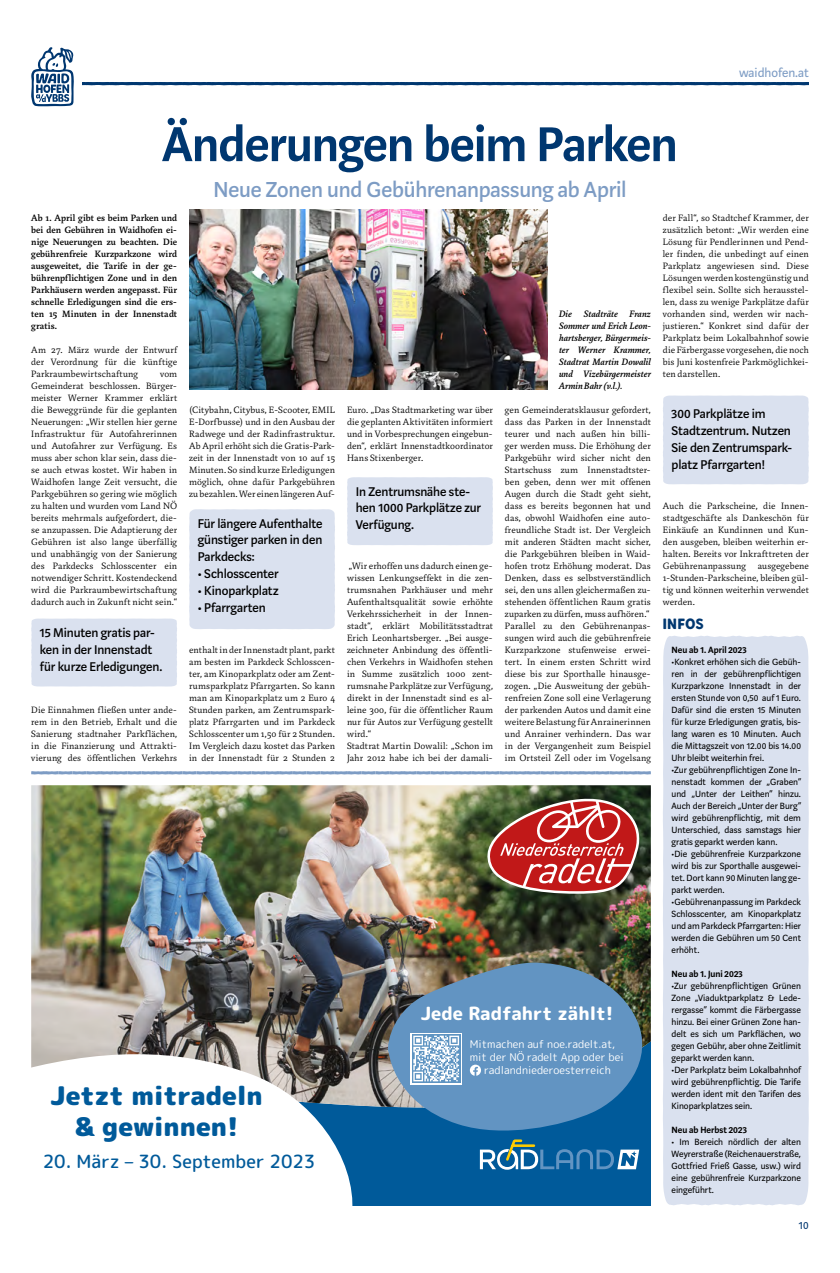
<style>
.page{position:relative;width:840px;height:1273px;background:#fff}
.page>*{position:absolute;margin:0;border:0;box-sizing:border-box;transform-origin:0 0}
.t1{font:600 54px "Marat Sans";letter-spacing:-.01em;color:#003770}
.t2{font:900 25.7px/30.8px "Rounded Mplus 1 c";color:#005a9a;text-align:center}
.t3{font:500 24px "Marat Sans";letter-spacing:-.005em;color:#7d9cc4}
.t4{font:500 18.2px "Rounded Mplus 1 c";color:#005a9a}
.t5{font:800 18.2px "Rounded Mplus 1 c";color:#fff}
.t6{font:16px "Andri";color:#003770}
.t7{font:500 14px/16.8px "Marat Sans";letter-spacing:-.005em;color:#000}
.t8{font:14px "Marat Sans";color:#7d9cc4}
.t9{font:12px "Marat Sans";color:#003770}
.t10{font:10.7px "Rounded Mplus 1 c";color:#fff}
.t11{font:300 10px/12px "Marat";letter-spacing:.01em;color:#000;text-align:justify}
.t12{font:10px/12px "Marat Sans";color:#000;text-align:justify}
.t13{font:500 10px/12px "Marat";letter-spacing:.005em;color:#000;text-align:justify}
.t14{font:italic 500 10px/12px "Marat";letter-spacing:.01em;color:#000;text-align:justify}
.t15{font:600 10px "Marat Sans";letter-spacing:.005em;color:#000}
</style>
<div class="page">
<svg style="left:82px;top:82px;width:726px;height:3px;background:#033971"></svg>
<img style="left:189px;top:209px;width:358px;height:180px">
<svg style="left:31px;top:771px;width:619px;height:3px;background:#8ca8cb"></svg>
<svg style="left:31px;top:47px;width:43px;height:59px"></svg>
<div style="left:31px;top:1003px;width:619px;height:202px;background:#005a9a"></div>
<img style="left:31px;top:785px;width:619px;height:322px">
<svg style="left:31px;top:1044px;width:325px;height:161px;background:#e4e5e6"></svg>
<svg style="left:486px;top:797px;width:154px;height:97px;background:#ad544d"></svg>
<svg style="left:388px;top:961px;width:262px;height:170px;background:#5986ab"></svg>
<svg style="left:469px;top:1064px;width:12px;height:12px"></svg>
<svg style="left:410px;top:1033px;width:51px;height:51px"></svg>
<svg style="left:411px;top:1034px;width:49px;height:49px"></svg>
<svg style="left:413px;top:1035px;width:46px;height:46px;background:#acc8df"></svg>
<svg style="left:479px;top:1139px;width:160px;height:31px"></svg>
<div style="left:663px;top:636px;width:145px;height:569px;background:#dae1ef"></div>
<div style="left:189px;top:509px;width:146px;height:120px;background:#dae1ef"></div>
<div style="left:663px;top:395px;width:145px;height:89px;background:#dae1ef"></div>
<div style="left:347px;top:477px;width:145px;height:68px;background:#dae1ef"></div>
<div style="left:31px;top:618px;width:146px;height:68px;background:#dae1ef"></div>
<h3 class="t8" style="left:738px;top:65px;width:71px">waidhofen.at</h3>
<h1 class="t1" style="left:162px;top:116px;width:516px">Änderungen beim Parken</h1>
<h3 class="t3" style="left:213px;top:177px;width:414px">Neue Zonen und Gebührenanpassung ab April</h3>
<p class="t13" style="left:31px;top:212px;width:147px">Ab 1. April gibt es beim Parken und bei den Gebühren in Waidhofen ei&shy;nige Neuerungen zu beachten. Die gebührenfreie Kurzparkzone wird ausgeweitet, die Tarife in der ge&shy;bührenpflichtigen Zone und in den Parkhäusern werden angepasst. Für schnelle Erledigungen sind die ers&shy;ten 15 Minuten in der Innenstadt gratis.</p>
<p class="t11" style="left:31px;top:344px;width:147px">Am 27. März wurde der Entwurf der Verordnung für die künftige Parkraumbewirtschaftung</p>
<p class="t11" style="left:662px;top:212px;width:147px">der Fall“, so Stadtchef Krammer, der zusätzlich betont: „Wir werden eine Lösung für Pendlerinnen und Pend&shy;ler finden, die unbedingt auf einen Parkplatz angewiesen sind. Diese Lösungen werden kostengünstig und flexibel sein. Sollte sich herausstel&shy;len, dass zu wenige Parkplätze dafür vorhanden sind, werden wir nach&shy;justieren.“ Konkret sind dafür der Parkplatz beim Lokalbahnhof sowie die Färbergasse vorgesehen, die noch bis Juni kostenfreie Parkmöglichkei&shy;ten darstellen.</p>
<p class="t14" style="left:558px;top:308px;width:93px">Die Stadträte Franz Sommer und Erich Leon&shy;hartsberger, Bürgermeis&shy;ter Werner Krammer, Stadtrat Martin Dowalil und Vizebürgermeister Armin Bahr (v.l.).</p>
<p class="t11" style="left:31px;top:368px;width:147px;text-indent:129px">vom Gemeinderat beschlossen. Bürger&shy;meister Werner Krammer erklärt die Beweggründe für die geplanten Neuerungen: „Wir stellen hier gerne Infrastruktur für Autofahrerinnen und Autofahrer zur Verfügung. Es muss aber schon klar sein, dass die&shy;se auch etwas kostet. Wir haben in Waidhofen lange Zeit versucht, die Parkgebühren so gering wie möglich zu halten und wurden vom Land NÖ bereits mehrmals aufgefordert, die&shy;se anzupassen. Die Adaptierung der Gebühren ist also lange überfällig und unabhängig von der Sanierung des Parkdecks Schlosscenter ein notwendiger Schritt. Kostendeckend wird die Parkraumbewirtschaftung dadurch auch in Zukunft nicht sein.“</p>
<p class="t11" style="left:189px;top:404px;width:147px">(Citybahn, Citybus, E-Scooter, EMIL E-Dorfbusse) und in den Ausbau der Radwege und der Radinfrastruktur.<br>Ab April erhöht sich die Gratis-Park&shy;zeit in der Innenstadt von 10 auf 15<br>Minuten. So sind kurze Erledigungen möglich, ohne dafür Parkgebühren zu bezahlen. Wer einen längeren Auf-</p>
<p class="t11" style="left:504px;top:404px;width:147px;text-align:left">gen Gemeinderatsklausur gefordert, dass das Parken in der Innenstadt teurer und nach außen hin billi&shy;ger werden muss. Die Erhöhung der Parkgebühr wird sicher nicht den Startschuss zum Innenstadtster&shy;ben geben, denn wer mit offenen Augen durch die Stadt geht sieht, dass es bereits begonnen hat und das, obwohl Waidhofen eine auto&shy;freundliche Stadt ist. Der Vergleich mit anderen Städten macht sicher, die Parkgebühren bleiben in Waid&shy;hofen trotz Erhöhung moderat. Das Denken, dass es selbstverständlich sei, den uns allen gleichermaßen zu&shy;stehenden öffentlichen Raum gratis zuparken zu dürfen, muss aufhören.“ Parallel zu den Gebührenanpas&shy;sungen wird auch die gebührenfreie Kurzparkzone stufenweise erwei&shy;tert. In einem ersten Schritt wird diese bis zur Sporthalle hinausge&shy;zogen. „Die Ausweitung der gebüh&shy;renfreien Zone soll eine Verlagerung der parkenden Autos und damit eine weitere Belastung für Anrainerinnen und Anrainer verhindern. Das war in der Vergangenheit zum Beispiel im Ortsteil Zell oder im Vogelsang</p>
<p class="t11" style="left:347px;top:404px;width:147px">Euro. „Das Stadtmarketing war über die geplanten Aktivitäten informiert und in Vorbesprechungen eingebun&shy;den“, erklärt Innenstadtkoordinator Hans Stixenberger.</p>
<h3 class="t7" style="left:671px;top:406px;width:122px">300 Parkplätze im<br>Stadtzentrum. Nutzen<br>Sie den Zentrumspark&shy;platz Pfarrgarten!</h3>
<h3 class="t7" style="left:355px;top:483px;width:127px">In Zentrumsnähe ste&shy;hen 1000 Parkplätze zur<br>Verfügung.</h3>
<p class="t11" style="left:662px;top:500px;width:147px">Auch die Parkscheine, die Innen&shy;stadtgeschäfte als Dankeschön für Einkäufe an Kundinnen und Kun&shy;den ausgeben, bleiben weiterhin er&shy;halten. Bereits vor Inkrafttreten der Gebührenanpassung ausgegebene 1-Stunden-Parkscheine, bleiben gül&shy;tig und können weiterhin verwendet werden.</p>
<h3 class="t7" style="left:198px;top:515px;width:126px;text-align:justify">Für längere Aufenthalte günstiger parken in den Parkdecks:</h3>
<h3 class="t7" style="left:198px;top:565px;width:82px">• Schlosscenter</h3>
<h3 class="t7" style="left:198px;top:582px;width:82px">• Kinoparkplatz</h3>
<h3 class="t7" style="left:198px;top:599px;width:69px">• Pfarrgarten</h3>
<p class="t11" style="left:347px;top:560px;width:147px;text-align:left">„Wir erhoffen uns dadurch einen ge&shy;wissen Lenkungseffekt in die zen&shy;trumsnahen Parkhäuser und mehr Aufenthaltsqualität sowie erhöhte Verkehrssicherheit in der Innen&shy;stadt“, erklärt Mobilitätsstadtrat Erich Leonhartsberger. „Bei ausge&shy;zeichneter Anbindung des öffentli&shy;chen Verkehrs in Waidhofen stehen in Summe zusätzlich 1000 zent&shy;rumsnahe Parkplätze zur Verfügung, direkt in der Innenstadt sind es al&shy;leine 300, für die öffentlicher Raum nur für Autos zur Verfügung gestellt wird.“<br>Stadtrat Martin Dowalil: „Schon im Jahr 2012 habe ich bei der damali-</p>
<h3 class="t6" style="left:662px;top:616px;width:42px">INFOS</h3>
<p class="t15" style="left:671px;top:645px;width:76px">Neu ab 1. April 2023</p>
<p class="t12" style="left:671px;top:656px;width:131px">•Konkret erhöhen sich die Gebüh&shy;ren in der gebührenpflichtigen Kurzparkzone Innenstadt in der ersten Stunde von 0,50 auf 1 Euro.<br>Dafür sind die ersten 15 Minuten für kurze Erledigungen gratis, bis&shy;lang waren es 10 Minuten. Auch die Mittagszeit von 12.00 bis 14.00<br>Uhr bleibt weiterhin frei.</p>
<p class="t12" style="left:671px;top:764px;width:131px">•Zur gebührenpflichtigen Zone In&shy;nenstadt kommen der „Graben“ und „Unter der Leithen“ hinzu.<br>Auch der Bereich „Unter der Burg“ wird gebührenpflichtig, mit dem Unterschied, dass samstags hier gratis geparkt werden kann.</p>
<p class="t12" style="left:671px;top:848px;width:131px">•Die gebührenfreie Kurzparkzone wird bis zur Sporthalle ausgewei&shy;tet. Dort kann 90 Minuten lang ge&shy;parkt werden.</p>
<p class="t12" style="left:671px;top:896px;width:131px">•Gebührenanpassung im Parkdeck Schlosscenter, am Kinoparkplatz und am Parkdeck Pfarrgarten: Hier werden die Gebühren um 50 Cent erhöht.</p>
<p class="t15" style="left:671px;top:969px;width:73px">Neu ab 1. Juni 2023</p>
<p class="t12" style="left:671px;top:980px;width:131px">•Zur gebührenpflichtigen Grünen Zone „Viaduktparkplatz &amp; Lede&shy;rergasse“ kommt die Färbergasse hinzu. Bei einer Grünen Zone han&shy;delt es sich um Parkflächen, wo gegen Gebühr, aber ohne Zeitlimit geparkt werden kann.</p>
<p class="t12" style="left:671px;top:1064px;width:131px">•Der Parkplatz beim Lokalbahnhof wird gebührenpflichtig. Die Tarife werden ident mit den Tarifen des Kinoparkplatzes sein.</p>
<p class="t15" style="left:671px;top:1125px;width:77px">Neu ab Herbst 2023</p>
<p class="t12" style="left:671px;top:1136px;width:131px">• Im Bereich nördlich der alten Weyrerstraße (Reichenauerstraße, Gottfried Frieß Gasse, usw.) wird eine gebührenfreie Kurzparkzone eingeführt.</p>
<h3 class="t7" style="left:40px;top:624px;width:124px">15 Minuten gratis par&shy;ken in der Innenstadt für kurze Erledigungen.</h3>
<p class="t11" style="left:189px;top:644px;width:147px">enthalt in der Innenstadt plant, parkt am besten im Parkdeck Schlosscen&shy;ter, am Kinoparkplatz oder am Zent&shy;rumsparkplatz Pfarrgarten. So kann man am Kinoparkplatz um 2 Euro 4<br>Stunden parken, am Zentrumspark&shy;platz Pfarrgarten und im Parkdeck Schlosscenter um 1,50 für 2 Stunden.<br>Im Vergleich dazu kostet das Parken in der Innenstadt für 2 Stunden 2</p>
<p class="t11" style="left:31px;top:704px;width:147px">Die Einnahmen fließen unter ande&shy;rem in den Betrieb, Erhalt und die Sanierung stadtnaher Parkflächen, in die Finanzierung und Attrakti&shy;vierung des öffentlichen Verkehrs</p>
<h3 class="t5" style="left:420px;top:1001px;width:194px">Jede Radfahrt zählt!</h3>
<p class="t10" style="left:469px;top:1036px;width:147px">Mitmachen auf noe.radelt.at,</p>
<p class="t10" style="left:469px;top:1049px;width:155px">mit der NÖ radelt App oder bei</p>
<p class="t10" style="left:484px;top:1062px;width:128px">radlandniederoesterreich</p>
<h2 class="t2" style="left:50px;top:1080px;width:213px">Jetzt mitradeln &amp; gewinnen!</h2>
<h3 class="t4" style="left:43px;top:1148px;width:274px">20. März – 30. September 2023</h3>
<p class="t9" style="left:798px;top:1219px;width:11px">10</p>
</div>
